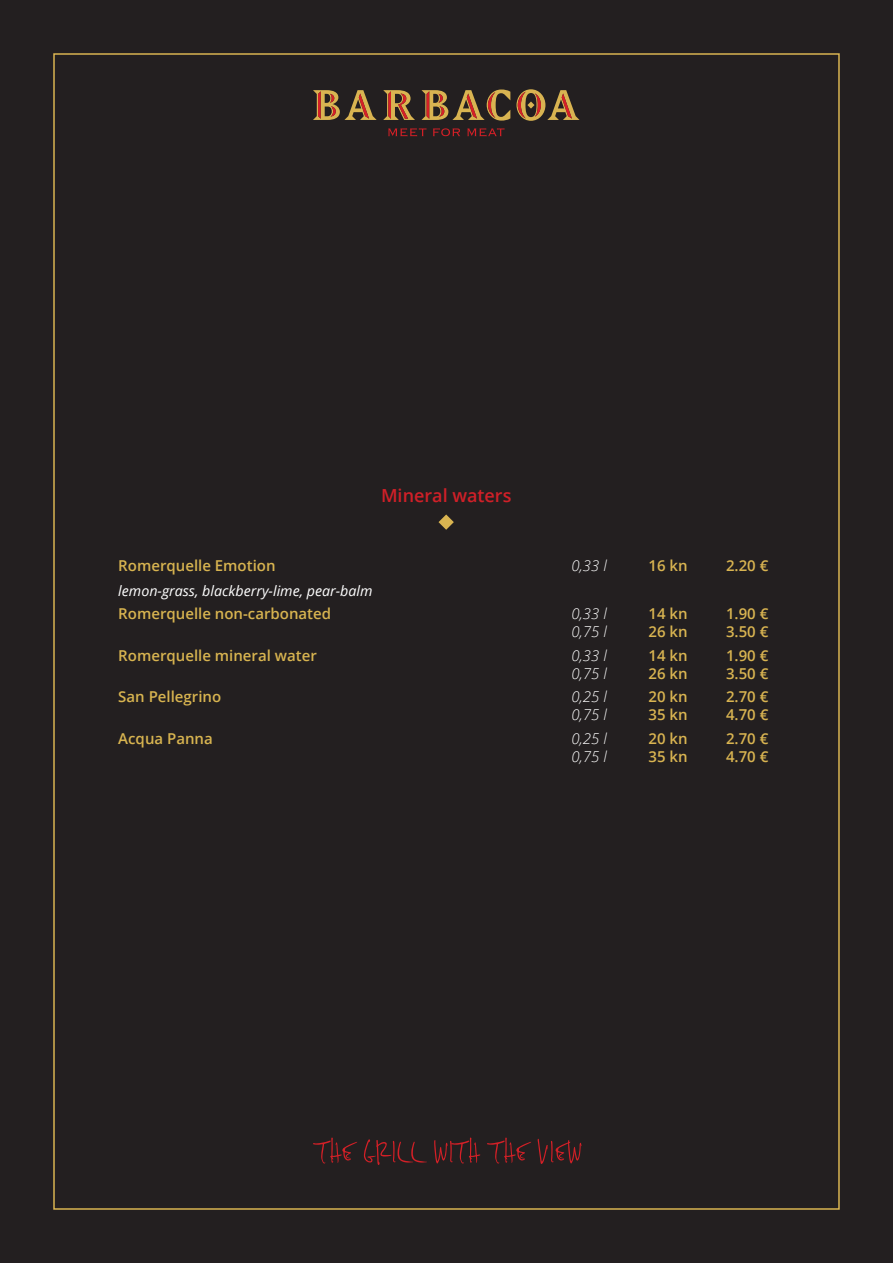
<style>
.page{position:relative;width:893px;height:1263px;background:#fff}
.page>*{position:absolute;margin:0;border:0;box-sizing:border-box;transform-origin:0 0}
.t1{font:600 18px "Open Sans";color:#d02028}
.t2{font:600 15px "Open Sans";color:#d8b450}
.t3{font:600 15px/18px "Open Sans";color:#d9b451}
.t4{font:italic 300 15px/18px "Open Sans";color:#fff}
.t5{font:italic 14.25px "Open Sans";color:#fff}
</style>
<div class="page">
<div style="left:0;top:0;width:893px;height:1262px;background:#231f20"></div>
<svg style="left:388px;top:128px;width:116px;height:8px"></svg>
<svg style="left:313px;top:89px;width:266px;height:32px"></svg>
<svg style="left:313px;top:1137px;width:269px;height:28px"></svg>
<svg style="left:438px;top:514px;width:16px;height:16px"></svg>
<p class="t1" style="left:381px;top:483px;width:132px">Mineral waters</p>
<p class="t2" style="left:118px;top:555px;width:159px">Romerquelle Emotion</p>
<p class="t5" style="left:118px;top:581px;width:256px">lemon-grass, blackberry-lime, pear-balm</p>
<p class="t4" style="left:571px;top:556px;width:37px">0,33 l</p>
<p class="t3" style="left:648px;top:556px;width:41px">16 kn</p>
<p class="t3" style="left:726px;top:556px;width:44px">2.20 €</p>
<p class="t2" style="left:118px;top:603px;width:214px">Romerquelle non-carbonated</p>
<p class="t4" style="left:571px;top:604px;width:37px">0,33 l<br>0,75 l</p>
<p class="t3" style="left:648px;top:604px;width:41px">14 kn<br>26 kn</p>
<p class="t3" style="left:726px;top:604px;width:44px">1.90 €<br>3.50 €</p>
<p class="t2" style="left:118px;top:645px;width:200px">Romerquelle mineral water</p>
<p class="t4" style="left:571px;top:646px;width:37px">0,33 l<br>0,75 l</p>
<p class="t3" style="left:648px;top:646px;width:41px">14 kn<br>26 kn</p>
<p class="t3" style="left:726px;top:646px;width:44px">1.90 €<br>3.50 €</p>
<p class="t2" style="left:118px;top:686px;width:104px">San Pellegrino</p>
<p class="t4" style="left:571px;top:687px;width:37px">0,25 l<br>0,75 l</p>
<p class="t3" style="left:648px;top:687px;width:41px">20 kn<br>35 kn</p>
<p class="t3" style="left:726px;top:687px;width:44px">2.70 €<br>4.70 €</p>
<p class="t2" style="left:118px;top:728px;width:96px">Acqua Panna</p>
<p class="t4" style="left:571px;top:729px;width:37px">0,25 l<br>0,75 l</p>
<p class="t3" style="left:648px;top:729px;width:41px">20 kn<br>35 kn</p>
<p class="t3" style="left:726px;top:729px;width:44px">2.70 €<br>4.70 €</p>
</div>
